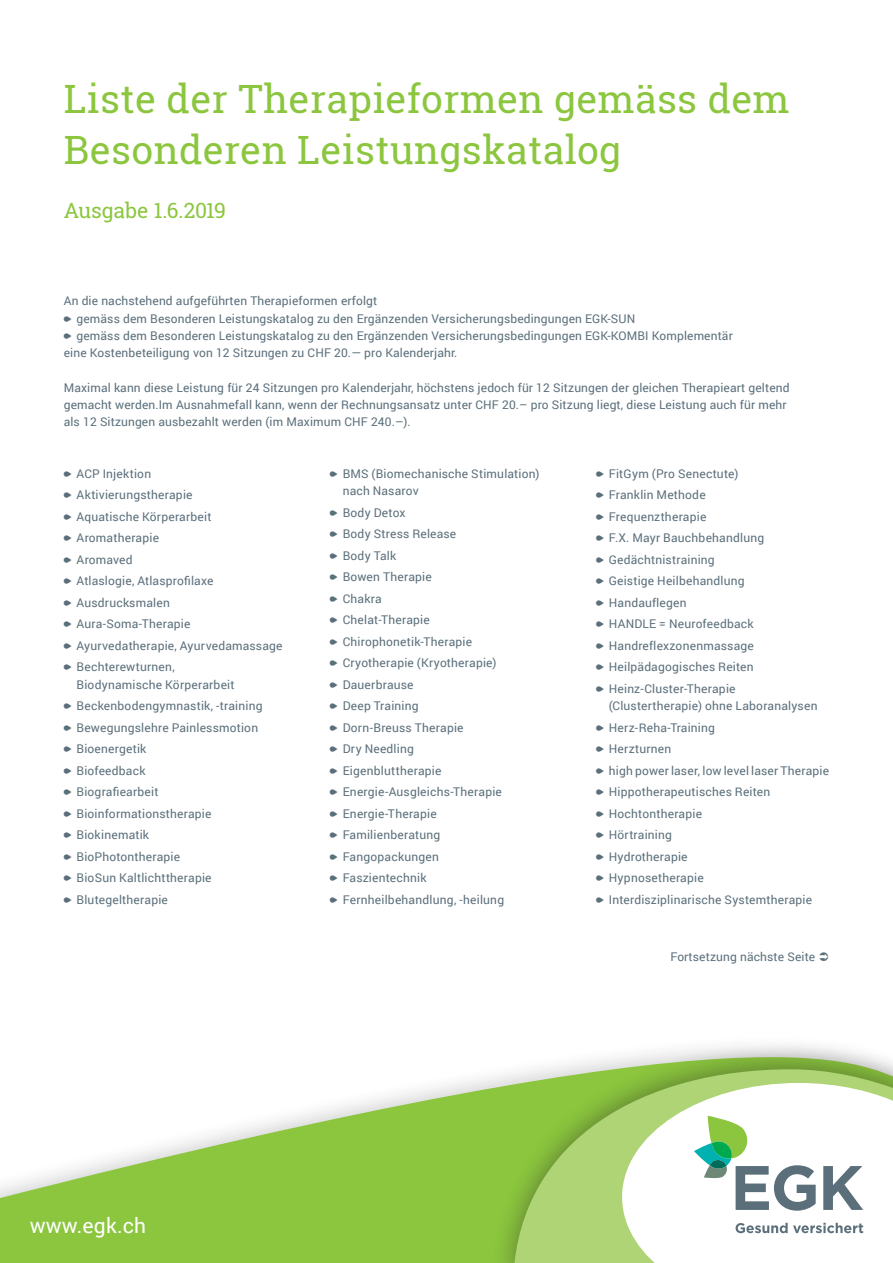
<style>
.page{position:relative;width:893px;height:1263px;background:#fff}
.page>*{position:absolute;margin:0;border:0;box-sizing:border-box;transform-origin:0 0}
.t1{font:39px/51px "Roboto Slab";letter-spacing:.01em;color:#8bc63e}
.t2{font:21px "Roboto Slab";letter-spacing:-.005em;color:#8bc63e}
.t3{font:21px "Roboto";letter-spacing:.01em;color:#fff}
.t4{font:12px/21.5px "Roboto";letter-spacing:.015em;color:#5b6f7b}
.s1{font-family:"EGK"}
</style>
<div class="page">
<svg style="left:0;top:1078px;width:490px;height:185px;fill:#8bc63e"></svg>
<div style="left:490px;top:1041px;width:403px;height:222px;background:#231f20;opacity:.4"></div>
<svg style="left:513px;top:1069px;width:380px;height:194px;background:#9dc95f"></svg>
<svg style="left:622px;top:1083px;width:271px;height:180px"></svg>
<svg style="left:694px;top:1116px;width:122px;height:95px"></svg>
<svg style="left:823px;top:1166px;width:40px;height:44px"></svg>
<svg style="left:736px;top:1223px;width:127px;height:10px"></svg>
<h1 class="t1" style="left:64px;top:73px;width:727px">Liste der Therapieformen gemäss dem<br>Besonderen Leistungskatalog</h1>
<h2 class="t2" style="left:64px;top:196px;width:164px">Ausgabe 1.6.2019</h2>
<p class="t4" style="left:64px;top:292px;width:670px;line-height:17.2px">An die nachstehend aufgeführten Therapieformen erfolgt<br><span class="s1">a</span> gemäss dem Besonderen Leistungskatalog zu den Ergänzenden Versicherungsbedingungen EGK-SUN<br><span class="s1">a</span> gemäss dem Besonderen Leistungskatalog zu den Ergänzenden Versicherungsbedingungen EGK-KOMBI Komplementär eine Kostenbeteiligung von 12 Sitzungen zu CHF 20.— pro Kalenderjahr.</p>
<p class="t4" style="left:64px;top:378px;width:727px;line-height:17.2px">Maximal kann diese Leistung für 24 Sitzungen pro Kalenderjahr, höchstens jedoch für 12 Sitzungen der gleichen Therapieart geltend gemacht werden.Im Ausnahmefall kann, wenn der Rechnungsansatz unter CHF 20.– pro Sitzung liegt, diese Leistung auch für mehr als 12 Sitzungen ausbezahlt werden (im Maximum CHF 240.–).</p>
<p class="t4" style="left:64px;top:462px;width:220px"><span class="s1">a</span> ACP Injektion<br><span class="s1">a</span> Aktivierungstherapie<br><span class="s1">a</span> Aquatische Körperarbeit<br><span class="s1">a</span> Aromatherapie<br><span class="s1">a</span> Aromaved<br><span class="s1">a</span> Atlaslogie, Atlasprofilaxe<br><span class="s1">a</span> Ausdrucksmalen<br><span class="s1">a</span> Aura-Soma-Therapie<br><span class="s1">a</span> Ayurvedatherapie, Ayurvedamassage <span class="s1">a</span> Bechterewturnen,</p>
<p class="t4" style="left:64px;top:673px;width:200px;text-indent:13px">Biodynamische Körperarbeit<br><span class="s1">a</span> Beckenbodengymnastik, -training <span class="s1">a</span> Bewegungslehre Painlessmotion <span class="s1">a</span> Bioenergetik<br><span class="s1">a</span> Biofeedback<br><span class="s1">a</span> Biografiearbeit<br><span class="s1">a</span> Bioinformationstherapie<br><span class="s1">a</span> Biokinematik<br><span class="s1">a</span> BioPhotontherapie<br><span class="s1">a</span> BioSun Kaltlichttherapie<br><span class="s1">a</span> Blutegeltherapie</p>
<p class="t4" style="left:343px;top:464px;width:198px;line-height:17.2px;text-indent:-13px"><span class="s1">a</span> BMS (Biomechanische Stimulation) nach Nasarov</p>
<p class="t4" style="left:330px;top:501px;width:176px"><span class="s1">a</span> Body Detox<br><span class="s1">a</span> Body Stress Release<br><span class="s1">a</span> Body Talk<br><span class="s1">a</span> Bowen Therapie<br><span class="s1">a</span> Chakra<br><span class="s1">a</span> Chelat-Therapie<br><span class="s1">a</span> Chirophonetik-Therapie<br><span class="s1">a</span> Cryotherapie (Kryotherapie) <span class="s1">a</span> Dauerbrause<br><span class="s1">a</span> Deep Training<br><span class="s1">a</span> Dorn-Breuss Therapie<br><span class="s1">a</span> Dry Needling<br><span class="s1">a</span> Eigenbluttherapie<br><span class="s1">a</span> Energie-Ausgleichs-Therapie <span class="s1">a</span> Energie-Therapie<br><span class="s1">a</span> Familienberatung<br><span class="s1">a</span> Fangopackungen<br><span class="s1">a</span> Faszientechnik<br><span class="s1">a</span> Fernheilbehandlung, -heilung</p>
<p class="t4" style="left:596px;top:462px;width:170px"><span class="s1">a</span> FitGym (Pro Senectute)<br><span class="s1">a</span> Franklin Methode<br><span class="s1">a</span> Frequenztherapie<br><span class="s1">a</span> F.X. Mayr Bauchbehandlung <span class="s1">a</span> Gedächtnistraining<br><span class="s1">a</span> Geistige Heilbehandlung<br><span class="s1">a</span> Handauflegen<br><span class="s1">a</span> HANDLE = Neurofeedback <span class="s1">a</span> Handreflexzonenmassage <span class="s1">a</span> Heilpädagogisches Reiten <span class="s1">a</span> Heinz-Cluster-Therapie</p>
<p class="t4" style="left:596px;top:695px;width:235px;text-indent:13px">(Clustertherapie) ohne Laboranalysen<br><span class="s1">a</span> Herz-Reha-Training<br><span class="s1">a</span> Herzturnen<br><span class="s1">a</span> high power laser, low level laser Therapie <span class="s1">a</span> Hippotherapeutisches Reiten<br><span class="s1">a</span> Hochtontherapie<br><span class="s1">a</span> Hörtraining<br><span class="s1">a</span> Hydrotherapie<br><span class="s1">a</span> Hypnosetherapie<br><span class="s1">a</span> Interdisziplinarische Systemtherapie</p>
<h2 class="t3" style="left:30px;top:1211px;width:118px">www.egk.ch</h2>
<p class="t4" style="left:670px;top:945px;width:146px">Fortsetzung nächste Seite</p>
</div>
